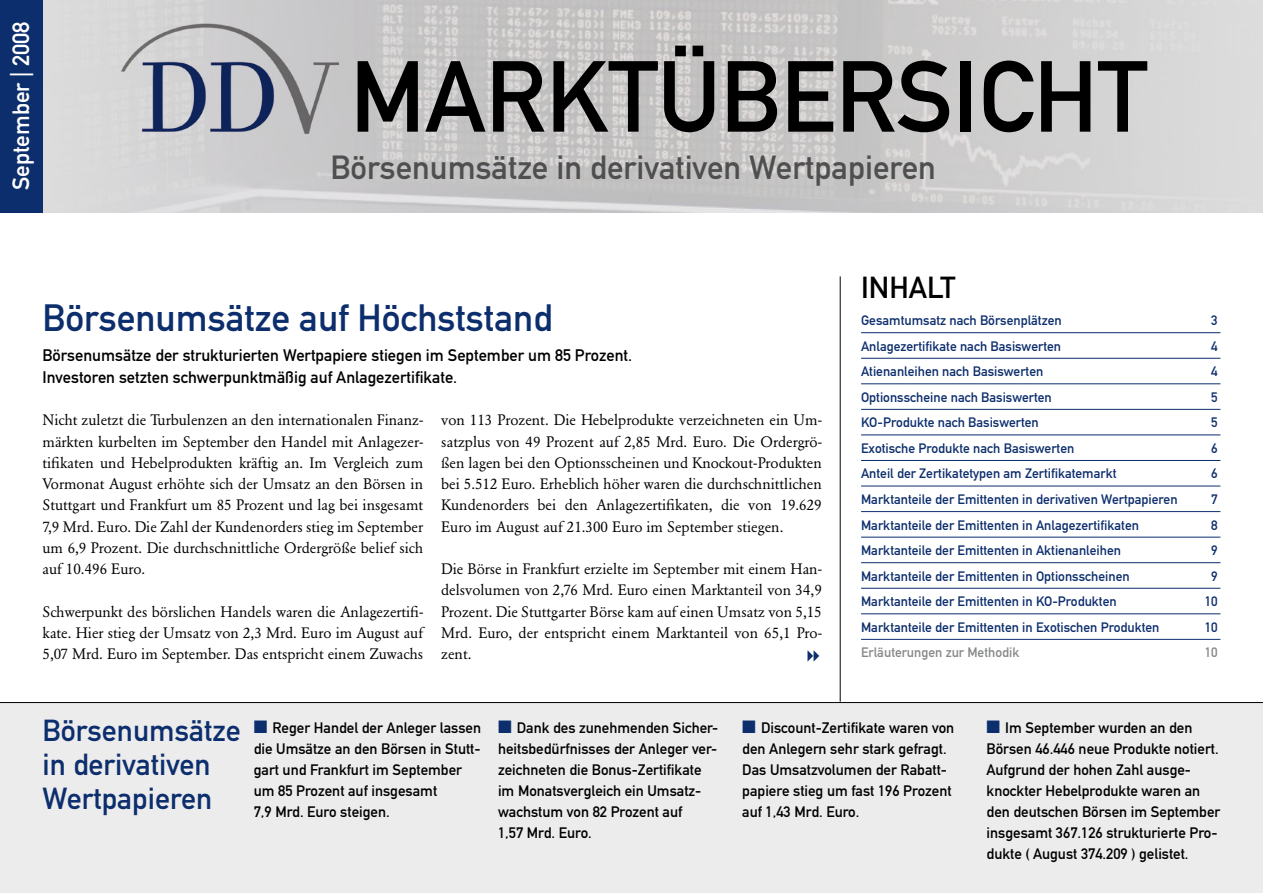
<style>
.page{position:relative;width:1263px;height:893px;background:#fff}
.page>*{position:absolute;margin:0;border:0;box-sizing:border-box;transform-origin:0 0}
.t1{font:99px "DIN Mittelschrift";color:#000}
.t2{font:37.5px "DIN Mittelschrift";color:#0d2e6d}
.t3{font:33px "DIN Mittelschrift";color:#4f4f4f}
.t4{font:30px/33.8px "DIN Mittelschrift";color:#0d2e6d}
.t5{font:30px "DIN Mittelschrift";color:#000}
.t6{font:23.25px "DIN Mittelschrift";color:#fff}
.t7{font:16.5px/21.3px "DIN Mittelschrift";color:#000}
.t8{font:15px/21.3px "Garamond BE";color:#000;text-align:justify}
.t9{font:15px/21px "DIN Mittelschrift";color:#000}
.t10{font:13.5px "DIN Mittelschrift";color:#0d2e6d}
.t11{font:13.5px "DIN Mittelschrift";color:#878889}
.s1{color:#0d2e6d}
</style>
<div class="page">
<div style="left:0;top:703px;width:1263px;height:190px;background:#ececed"></div>
<img style="left:13px;top:0;width:1250px;height:213px">
<div style="left:0;top:0;width:43px;height:212px;background:#0d2e6d"></div>
<hr style="left:840px;top:276px;width:1px;height:426px;background:#000">
<hr style="left:0;top:702px;width:1263px;height:1px;background:#000">
<img style="left:119px;top:20px;width:224px;height:118px">
<hr style="left:861px;top:332px;width:359px;height:1px;background:#0d2e6d">
<hr style="left:861px;top:358px;width:359px;height:1px;background:#0d2e6d">
<hr style="left:861px;top:383px;width:359px;height:1px;background:#0d2e6d">
<hr style="left:861px;top:409px;width:359px;height:1px;background:#0d2e6d">
<hr style="left:861px;top:435px;width:359px;height:1px;background:#0d2e6d">
<hr style="left:861px;top:460px;width:359px;height:1px;background:#0d2e6d">
<hr style="left:861px;top:486px;width:359px;height:1px;background:#0d2e6d">
<hr style="left:861px;top:511px;width:359px;height:1px;background:#0d2e6d">
<hr style="left:861px;top:537px;width:359px;height:1px;background:#0d2e6d">
<hr style="left:861px;top:562px;width:359px;height:1px;background:#0d2e6d">
<hr style="left:861px;top:588px;width:359px;height:1px;background:#0d2e6d">
<hr style="left:861px;top:613px;width:359px;height:1px;background:#0d2e6d">
<hr style="left:861px;top:639px;width:359px;height:1px;background:#0d2e6d">
<h3 class="t6" style="left:7px;top:190px;width:170px;rotate:-90deg">September | 2008</h3>
<h1 class="t1" style="left:350px;top:39px;width:799px">MARKTÜBERSICHT</h1>
<h3 class="t3" style="left:330px;top:148px;width:607px">Börsenumsätze in derivativen Wertpapieren</h3>
<h2 class="t2" style="left:43px;top:296px;width:512px">Börsenumsätze auf Höchststand</h2>
<p class="t7" style="left:43px;top:345px;width:591px">Börsenumsätze der strukturierten Wertpapiere stiegen im September um 85 Prozent.<br>Investoren setzten schwerpunktmäßig auf Anlagezertifikate.</p>
<p class="t8" style="left:43px;top:409px;width:382px">Nicht zuletzt die Turbulenzen an den internationalen Finanz&shy;märkten kurbelten im September den Handel mit Anlagezer&shy;tifikaten und Hebelprodukten kräftig an. Im Vergleich zum Vormonat August erhöhte sich der Umsatz an den Börsen in Stuttgart und Frankfurt um 85 Prozent und lag bei insgesamt 7,9 Mrd. Euro. Die Zahl der Kundenorders stieg im September um 6,9 Prozent. Die durchschnittliche Ordergröße belief sich auf 10.496 Euro.</p>
<p class="t8" style="left:43px;top:601px;width:382px">Schwerpunkt des börslichen Handels waren die Anlagezertifi&shy;kate. Hier stieg der Umsatz von 2,3 Mrd. Euro im August auf 5,07 Mrd. Euro im September. Das entspricht einem Zuwachs</p>
<p class="t8" style="left:441px;top:409px;width:382px">von 113 Prozent. Die Hebelprodukte verzeichneten ein Um&shy;satzplus von 49 Prozent auf 2,85 Mrd. Euro. Die Ordergrö&shy;ßen lagen bei den Optionsscheinen und Knockout-Produkten bei 5.512 Euro. Erheblich höher waren die durchschnittlichen Kundenorders bei den Anlagezertifikaten, die von 19.629<br>Euro im August auf 21.300 Euro im September stiegen.</p>
<p class="t8" style="left:441px;top:558px;width:382px">Die Börse in Frankfurt erzielte im September mit einem Han&shy;delsvolumen von 2,76 Mrd. Euro einen Marktanteil von 34,9<br>Prozent. Die Stuttgarter Börse kam auf einen Umsatz von 5,15<br>Mrd. Euro, der entspricht einem Marktanteil von 65,1 Pro&shy;zent.</p>
<h3 class="t5" style="left:861px;top:270px;width:96px">INHALT</h3>
<p class="t10" style="left:861px;top:312px;width:202px">Gesamtumsatz nach Börsenplätzen</p>
<p class="t10" style="left:1211px;top:312px;width:8px">3</p>
<p class="t10" style="left:861px;top:338px;width:202px">Anlagezertifikate nach Basiswerten</p>
<p class="t10" style="left:1211px;top:338px;width:8px">4</p>
<p class="t10" style="left:861px;top:364px;width:184px">Atienanleihen nach Basiswerten</p>
<p class="t10" style="left:1211px;top:364px;width:8px">4</p>
<p class="t10" style="left:861px;top:389px;width:192px">Optionsscheine nach Basiswerten</p>
<p class="t10" style="left:1211px;top:389px;width:8px">5</p>
<p class="t10" style="left:861px;top:415px;width:179px">KO-Produkte nach Basiswerten</p>
<p class="t10" style="left:1211px;top:415px;width:8px">5</p>
<p class="t10" style="left:861px;top:440px;width:215px">Exotische Produkte nach Basiswerten</p>
<p class="t10" style="left:1211px;top:440px;width:8px">6</p>
<p class="t10" style="left:861px;top:466px;width:257px">Anteil der Zertikatetypen am Zertifikatemarkt</p>
<p class="t10" style="left:1211px;top:466px;width:8px">6</p>
<p class="t10" style="left:861px;top:491px;width:318px">Marktanteile der Emittenten in derivativen Wertpapieren</p>
<p class="t10" style="left:1211px;top:491px;width:8px">7</p>
<p class="t10" style="left:861px;top:517px;width:279px">Marktanteile der Emittenten in Anlagezertifikaten</p>
<p class="t10" style="left:1211px;top:517px;width:8px">8</p>
<p class="t10" style="left:861px;top:542px;width:261px">Marktanteile der Emittenten in Aktienanleihen</p>
<p class="t10" style="left:1211px;top:542px;width:8px">9</p>
<p class="t10" style="left:861px;top:568px;width:270px">Marktanteile der Emittenten in Optionsscheinen</p>
<p class="t10" style="left:1211px;top:568px;width:8px">9</p>
<p class="t10" style="left:861px;top:594px;width:257px">Marktanteile der Emittenten in KO-Produkten</p>
<p class="t10" style="left:1205px;top:594px;width:14px">1 0</p>
<p class="t10" style="left:861px;top:619px;width:326px">Marktanteile der Emittenten in Exotischen Produkten 1</p>
<p class="t10" style="left:1211px;top:619px;width:8px">0</p>
<p class="t11" style="left:861px;top:645px;width:160px">Erläuterungen zur Methodik</p>
<p class="t11" style="left:1205px;top:645px;width:14px">1 0</p>
<h3 class="t4" style="left:43px;top:714px;width:200px">Börsenumsätze in derivativen<br>Wertpapieren</h3>
<p class="t9" style="left:254px;top:718px;width:229px"><span class="s1">■</span> Reger Handel der Anleger lassen die Umsätze an den Börsen in Stutt&shy;gart und Frankfurt im September um 85 Prozent auf insgesamt<br>7,9 Mrd. Euro steigen.</p>
<p class="t9" style="left:498px;top:718px;width:222px"><span class="s1">■</span> Dank des zunehmenden Sicher&shy;heitsbedürfnisses der Anleger ver&shy;zeichneten die Bonus-Zertifikate im Monatsvergleich ein Umsatz&shy;wachstum von 82 Prozent auf<br>1 ,57 Mrd. Euro.</p>
<p class="t9" style="left:742px;top:718px;width:213px"><span class="s1">■</span> Discount-Zertifikate waren von den Anlegern sehr stark gefragt.<br>Das Umsatzvolumen der Rabatt&shy;papiere stieg um fast 1 96 Prozent auf 1 ,43 Mrd. Euro.</p>
<p class="t9" style="left:986px;top:718px;width:235px"><span class="s1">■</span> Im September wurden an den Börsen 46.446 neue Produkte notiert.<br>Aufgrund der hohen Zahl ausge&shy;knockter Hebelprodukte waren an den deutschen Börsen im September insgesamt 367.1 26 strukturierte Pro&shy;dukte ( August 374.209 ) gelistet.</p>
</div>
